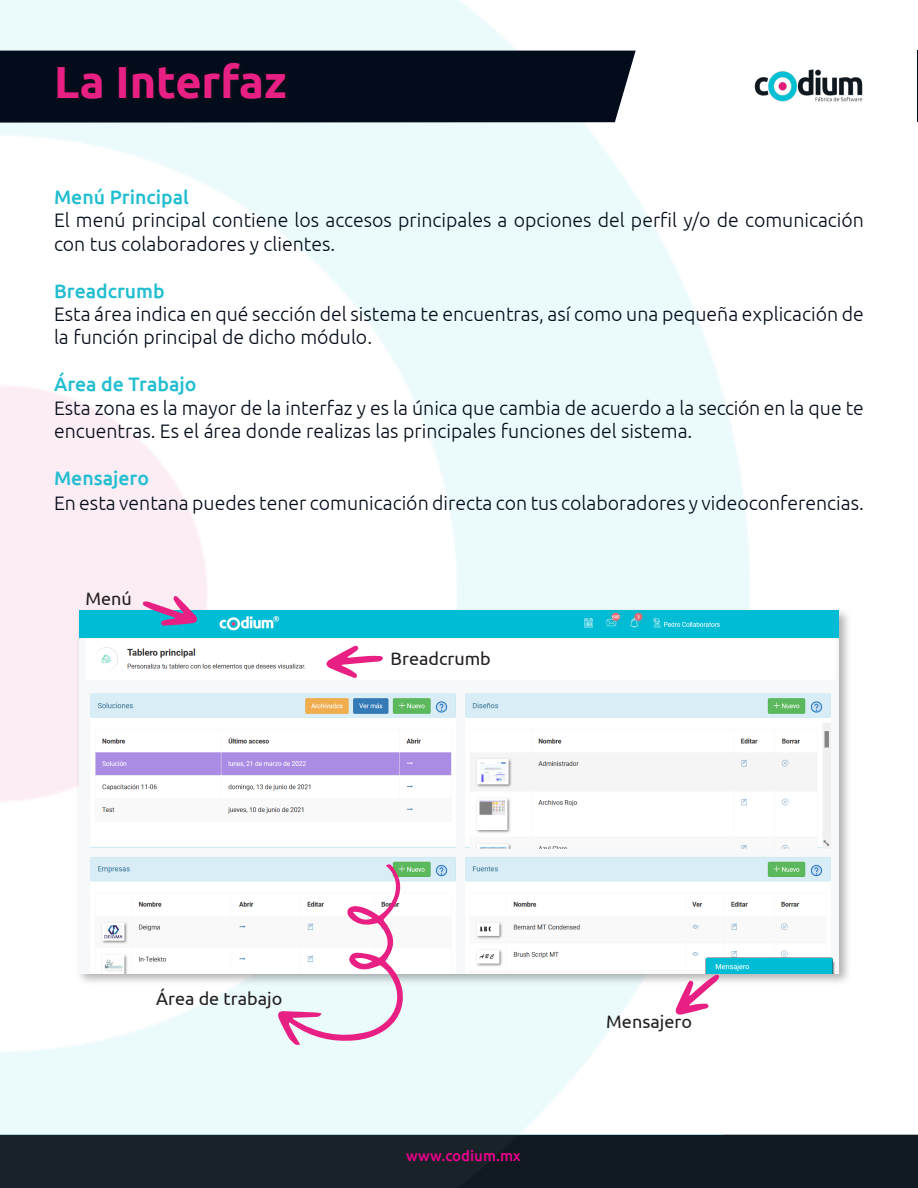
<style>
.page{position:relative;width:918px;height:1188px;background:#fff}
.page>*{position:absolute;margin:0;border:0;box-sizing:border-box;transform-origin:0 0}
.t1{font:700 45px "Ubuntu";color:#e92083}
.t2{font:300 19.5px/23.4px "Ubuntu";color:#030c1a}
.t3{font:500 19.5px "Ubuntu";color:#21bed0}
.t4{font:18px "Ubuntu";color:#231f20}
.t5{font:500 15px "Ubuntu";color:#ed028c}
</style>
<div class="page">
<img style="left:1px;top:0;width:917px;height:1188px">
<div style="left:0;top:51px;width:636px;height:72px;background:#030c1a"></div>
<img style="left:755px;top:69px;width:108px;height:33px">
<div style="left:76px;top:607px;width:775px;height:379px;background:#231f20;opacity:.35"></div>
<img style="left:79px;top:611px;width:760px;height:362px">
<div style="left:56px;top:62px;width:235px;height:42px;background:#050d1a"></div>
<hr style="left:917px;top:50px;width:1px;height:72px;background:#030c1a">
<svg style="left:142px;top:596px;width:56px;height:30px;background:#ad90bf"></svg>
<svg style="left:325px;top:645px;width:58px;height:33px"></svg>
<svg style="left:674px;top:974px;width:45px;height:41px"></svg>
<svg style="left:277px;top:864px;width:128px;height:182px"></svg>
<p class="t1" style="left:54px;top:55px;width:234px">La Interfaz</p>
<p class="t3" style="left:54px;top:185px;width:136px">Menú Principal</p>
<p class="t2" style="left:54px;top:208px;width:812px">El menú principal contiene los accesos principales a opciones del perfil y/o de comunicación con tus colaboradores y clientes.</p>
<p class="t3" style="left:54px;top:278px;width:112px">Breadcrumb</p>
<p class="t2" style="left:54px;top:302px;width:811px">Esta área indica en qué sección del sistema te encuentras, así como una pequeña explicación de la función principal de dicho módulo.</p>
<p class="t3" style="left:54px;top:372px;width:144px">Área de Trabajo</p>
<p class="t2" style="left:54px;top:395px;width:812px">Esta zona es la mayor de la interfaz y es la única que cambia de acuerdo a la sección en la que te encuentras. Es el área donde realizas las principales funciones del sistema.</p>
<p class="t3" style="left:54px;top:466px;width:97px">Mensajero</p>
<p class="t2" style="left:54px;top:491px;width:811px">En esta ventana puedes tener comunicación directa con tus colaboradores y videoconferencias.</p>
<p class="t4" style="left:86px;top:588px;width:48px">Menú</p>
<p class="t4" style="left:391px;top:647px;width:102px">Breadcrumb</p>
<p class="t4" style="left:156px;top:988px;width:128px">Área de trabajo</p>
<p class="t5" style="left:406px;top:1146px;width:116px">www.codium.mx</p>
<p class="t4" style="left:606px;top:1011px;width:87px">Mensajero</p>
</div>
